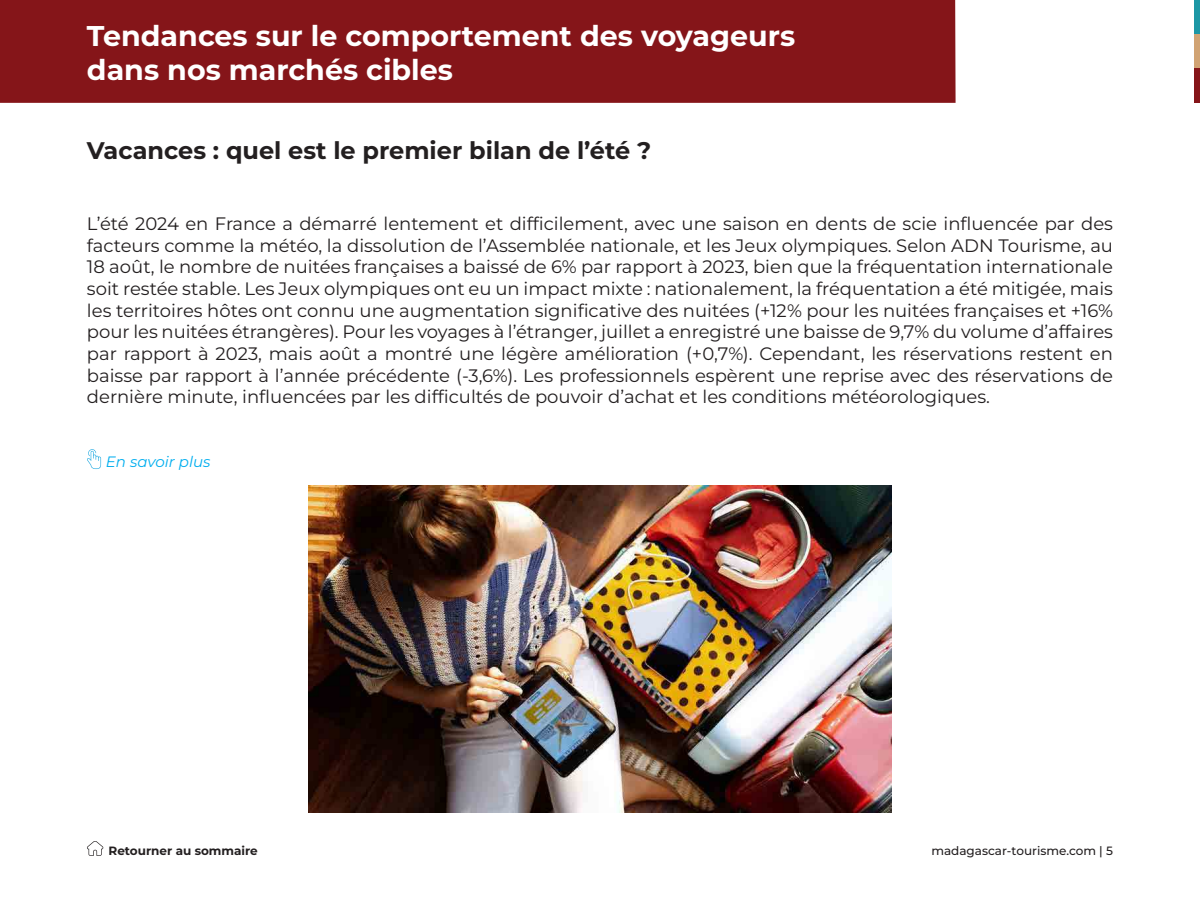
<style>
.page{position:relative;width:1200px;height:898px;background:#fff}
.page>*{position:absolute;margin:0;border:0;box-sizing:border-box;transform-origin:0 0}
.Theme{font:700 28.5px/34.2px "Montserrat";color:#fff}
.TITRE{font:700 24px "Montserrat";color:#231f20}
.texte{font:18px/21.6px "Montserrat";color:#231f20;text-align:justify}
.en_savoir_plu{font:italic 15px "Montserrat";color:#00aeef}
.t1{font:500 12px "Montserrat";color:#231f20}
.Retourner{font:700 12px "Montserrat";color:#231f20}
</style>
<div class="page">
<div style="left:1194px;top:0;width:5px;height:34px;background:#1d97a5"></div>
<div style="left:1194px;top:34px;width:5px;height:35px;background:#d1a373"></div>
<div style="left:1194px;top:69px;width:5px;height:34px;background:#851519"></div>
<div style="left:0;top:0;width:955px;height:103px;background:#851519"></div>
<svg style="left:87px;top:449px;width:14px;height:20px"></svg>
<svg style="left:87px;top:841px;width:16px;height:14px"></svg>
<img style="left:308px;top:485px;width:583px;height:327px">
<p class="Theme" style="left:87px;top:18px;width:709px">Tendances sur le comportement des voyageurs dans nos marchés cibles</p>
<p class="TITRE" style="left:87px;top:135px;width:565px">Vacances : quel est le premier bilan de l’été ?</p>
<p class="texte" style="left:87px;top:212px;width:1027px">L’été 2024 en France a démarré lentement et difficilement, avec une saison en dents de scie influencée par des facteurs comme la météo, la dissolution de l’Assemblée nationale, et les Jeux olympiques. Selon ADN Tourisme, au 18 août, le nombre de nuitées françaises a baissé de 6% par rapport à 2023, bien que la fréquentation internationale soit restée stable. Les Jeux olympiques ont eu un impact mixte : nationalement, la fréquentation a été mitigée, mais les territoires hôtes ont connu une augmentation significative des nuitées (+12% pour les nuitées françaises et +16% pour les nuitées étrangères). Pour les voyages à l’étranger, juillet a enregistré une baisse de 9,7% du volume d’affaires par rapport à 2023, mais août a montré une légère amélioration (+0,7%). Cependant, les réservations restent en baisse par rapport à l’année précédente (-3,6%). Les professionnels espèrent une reprise avec des réservations de dernière minute, influencées par les difficultés de pouvoir d’achat et les conditions météorologiques.</p>
<p class="en_savoir_plu" style="left:106px;top:451px;width:106px">En savoir plus</p>
<p class="Retourner" style="left:108px;top:842px;width:151px">Retourner au sommaire</p>
<p class="t1" style="left:931px;top:842px;width:183px">madagascar-tourisme.com | 5</p>
</div>
